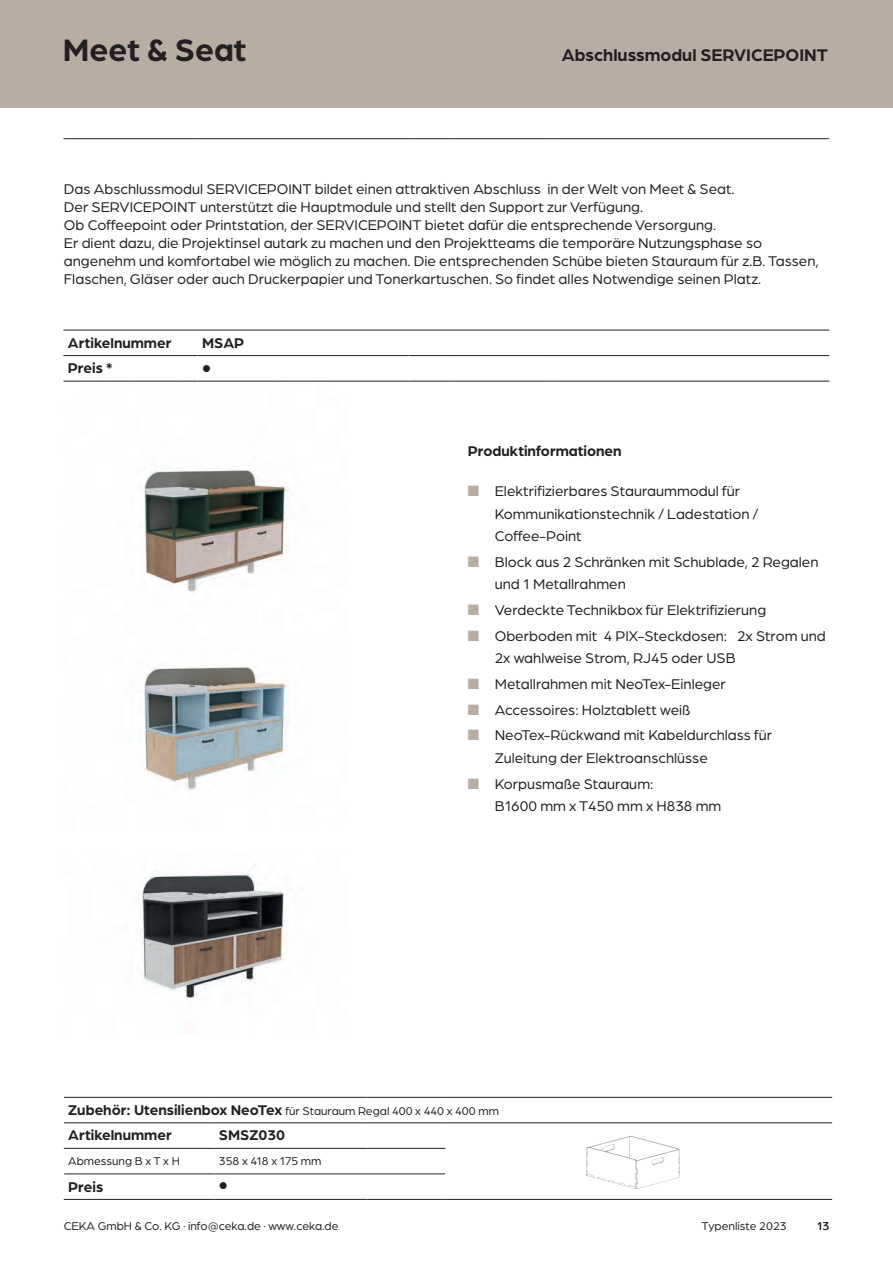
<style>
.page{position:relative;width:893px;height:1263px;background:#fff}
.page>*{position:absolute;margin:0;border:0;box-sizing:border-box;transform-origin:0 0}
.t1{font:700 33px "Arboria";color:#231f20}
.t2{font:700 18px "Arboria";color:#231f20}
.t3{font:15px/22.5px "Arboria";color:#231f20}
.t4{font:700 15px "Arboria";color:#231f20}
.t5{font:12px "Arboria";color:#231f20}
.t6{font:12px "Wingdings";color:#231f20}
.s1{color:#b8ada3}
.s2{font-weight:700;font-size:15px}
</style>
<div class="page">
<div style="left:0;top:0;width:893px;height:107px;background:#b8ada3"></div>
<img style="left:141px;top:466px;width:149px;height:127px">
<img style="left:144px;top:664px;width:144px;height:127px">
<img style="left:141px;top:871px;width:146px;height:129px">
<svg style="left:63px;top:355px;width:767px;height:27px"></svg>
<hr style="left:198px;top:381px;width:211px;height:1px;background:#231f20">
<hr style="left:63px;top:138px;width:135px;height:1px;background:#231f20">
<hr style="left:198px;top:138px;width:211px;height:1px;background:#231f20">
<hr style="left:409px;top:138px;width:46px;height:1px;background:#231f20">
<hr style="left:455px;top:138px;width:46px;height:1px;background:#231f20">
<hr style="left:501px;top:138px;width:46px;height:1px;background:#231f20">
<svg style="left:547px;top:138px;width:13px;height:1px"></svg>
<hr style="left:560px;top:138px;width:269px;height:1px;background:#231f20">
<hr style="left:63px;top:330px;width:135px;height:1px;background:#231f20">
<hr style="left:198px;top:330px;width:211px;height:1px;background:#231f20">
<hr style="left:409px;top:330px;width:46px;height:1px;background:#231f20">
<hr style="left:455px;top:330px;width:46px;height:1px;background:#231f20">
<hr style="left:501px;top:330px;width:46px;height:1px;background:#231f20">
<svg style="left:547px;top:330px;width:13px;height:1px"></svg>
<hr style="left:560px;top:330px;width:269px;height:1px;background:#231f20">
<svg style="left:64px;top:1123px;width:768px;height:76px"></svg>
<hr style="left:445px;top:1199px;width:387px;height:1px;background:#231f20">
<hr style="left:64px;top:1097px;width:151px;height:1px;background:#231f20">
<hr style="left:215px;top:1097px;width:153px;height:1px;background:#231f20">
<hr style="left:368px;top:1097px;width:77px;height:1px;background:#231f20">
<hr style="left:445px;top:1097px;width:387px;height:1px;background:#231f20">
<hr style="left:64px;top:1122px;width:151px;height:1px;background:#231f20">
<hr style="left:215px;top:1122px;width:153px;height:1px;background:#231f20">
<hr style="left:368px;top:1122px;width:77px;height:1px;background:#231f20">
<hr style="left:445px;top:1122px;width:387px;height:1px;background:#231f20">
<hr style="left:215px;top:1199px;width:153px;height:1px;background:#231f20">
<hr style="left:368px;top:1199px;width:77px;height:1px;background:#231f20">
<svg style="left:64px;top:1148px;width:382px;height:51px"></svg>
<hr style="left:215px;top:1173px;width:153px;height:1px;background:#231f20">
<hr style="left:368px;top:1173px;width:77px;height:1px;background:#231f20">
<hr style="left:64px;top:1199px;width:151px;height:1px;background:#231f20">
<hr style="left:64px;top:1148px;width:151px;height:1px;background:#231f20">
<hr style="left:215px;top:1148px;width:153px;height:1px;background:#231f20">
<hr style="left:368px;top:1148px;width:77px;height:1px;background:#231f20">
<img style="left:579px;top:1127px;width:108px;height:73px">
<h1 class="t1" style="left:63px;top:27px;width:185px">Meet &amp; Seat</h1>
<p class="t2" style="left:562px;top:43px;width:268px">Abschlussmodul SERVICEPOINT</p>
<p class="t3" style="left:64px;top:180px;width:756px;line-height:18px">Das Abschlussmodul SERVICEPOINT bildet einen attraktiven Abschluss in der Welt von Meet &amp; Seat.<br>Der SERVICEPOINT unterstützt die Hauptmodule und stellt den Support zur Verfügung.<br>Ob Coffeepoint oder Printstation, der SERVICEPOINT bietet dafür die entsprechende Versorgung.<br>Er dient dazu, die Projektinsel autark zu machen und den Projektteams die temporäre Nutzungsphase so angenehm und komfortabel wie möglich zu machen. Die entsprechenden Schübe bieten Stauraum für z.B. Tassen, Flaschen, Gläser oder auch Druckerpapier und Tonerkartuschen. So findet alles Notwendige seinen Platz.</p>
<p class="t4" style="left:68px;top:332px;width:105px">Artikelnummer</p>
<p class="t4" style="left:202px;top:332px;width:44px">MSAP</p>
<p class="t4" style="left:68px;top:358px;width:46px">Preis *</p>
<p class="t6" style="left:202px;top:362px;width:10px">●</p>
<p class="t4" style="left:468px;top:440px;width:155px">Produktinformationen</p>
<p class="t3" style="left:495px;top:479px;width:265px;text-indent:-27px"><span class="s1">■</span> Elektrifizierbares Stauraummodul für<br>Kommunikationstechnik / Ladestation /<br>Coffee-Point</p>
<p class="t3" style="left:495px;top:550px;width:325px;text-indent:-27px"><span class="s1">■</span> Block aus 2 Schränken mit Schublade, 2 Regalen und 1 Metallrahmen</p>
<p class="t3" style="left:468px;top:598px;width:300px"><span class="s1">■</span> Verdeckte Technikbox für Elektrifizierung</p>
<p class="t3" style="left:495px;top:624px;width:333px;text-indent:-27px"><span class="s1">■</span> Oberboden mit 4 PIX-Steckdosen: 2x Strom und<br>2x wahlweise Strom, RJ45 oder USB</p>
<p class="t3" style="left:468px;top:672px;width:260px"><span class="s1">■</span> Metallrahmen mit NeoTex-Einleger</p>
<p class="t3" style="left:468px;top:698px;width:224px"><span class="s1">■</span> Accessoires: Holztablett weiß</p>
<p class="t3" style="left:495px;top:723px;width:279px;text-indent:-27px"><span class="s1">■</span> NeoTex-Rückwand mit Kabeldurchlass für<br>Zuleitung der Elektroanschlüsse</p>
<p class="t3" style="left:495px;top:772px;width:228px;text-indent:-27px"><span class="s1">■</span> Korpusmaße Stauraum:<br>B1600 mm x T450 mm x H838 mm</p>
<p class="t5" style="left:68px;top:1103px;width:432px"><span class="s2">Zubehör: Utensilienbox NeoTex</span> für Stauraum Regal 400 x 440 x 400 mm</p>
<p class="t4" style="left:68px;top:1125px;width:105px">Artikelnummer</p>
<p class="t4" style="left:219px;top:1125px;width:68px">SMSZ030</p>
<p class="t5" style="left:68px;top:1153px;width:113px">Abmessung B x T x H</p>
<p class="t5" style="left:219px;top:1153px;width:104px">358 x 418 x 175 mm</p>
<p class="t4" style="left:68px;top:1176px;width:36px">Preis</p>
<p class="t6" style="left:219px;top:1179px;width:10px">●</p>
<p class="t5" style="left:64px;top:1218px;width:276px">CEKA GmbH &amp; Co. KG · info@ceka.de · www.ceka.de</p>
<p class="t5" style="left:701px;top:1218px;width:87px">Typenliste 2023</p>
<p class="t5" style="left:817px;top:1218px;width:13px">13</p>
</div>
